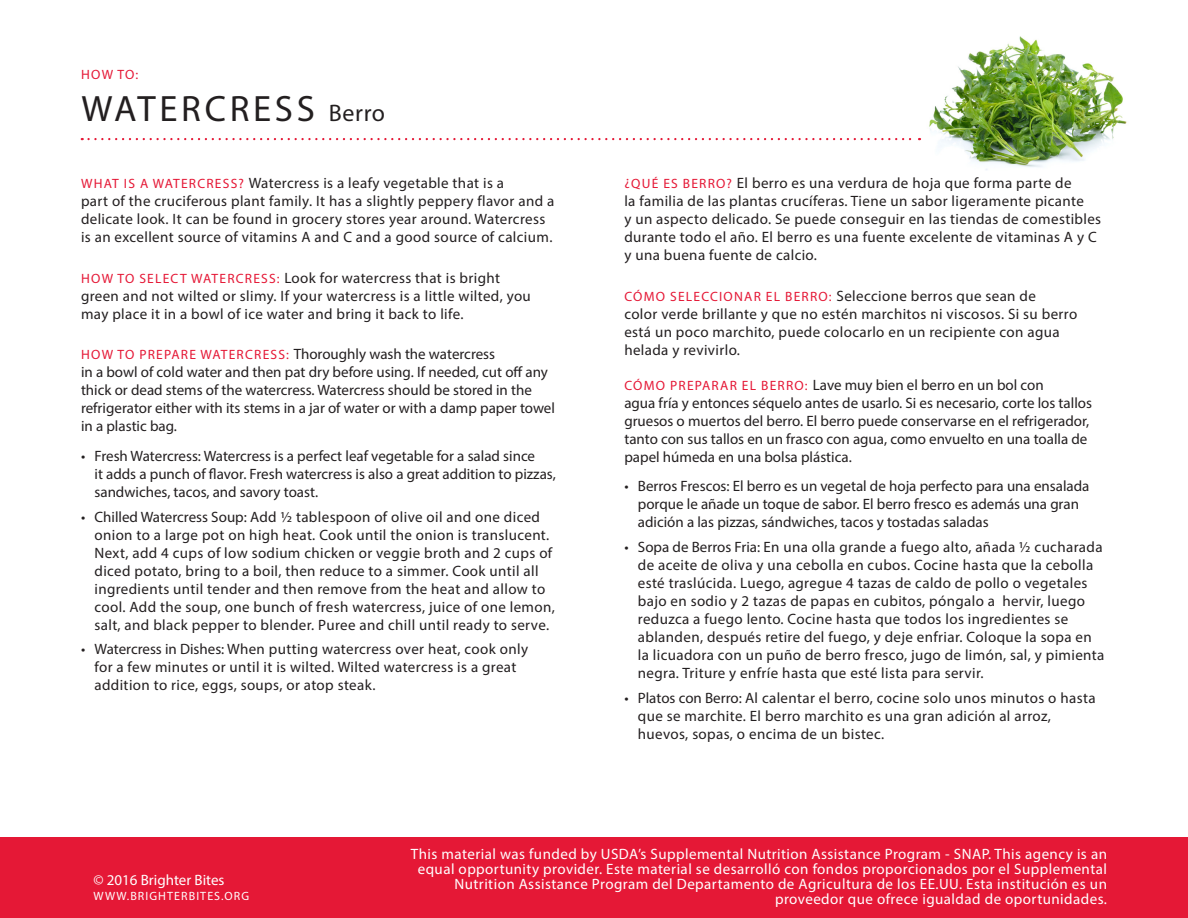
<style>
.page{position:relative;width:1188px;height:918px;background:#fff}
.page>*{position:absolute;margin:0;border:0;box-sizing:border-box;transform-origin:0 0}
.t1{font:36.75px "Myriad Pro";letter-spacing:.1em;color:#231f20}
.t2{font:15px/18px "Myriad Pro";letter-spacing:.025em;color:#231f20}
.t3{font:15px/18px "Myriad Pro";color:#231f20}
.t4{font:15px/15px "Myriad Pro";letter-spacing:.03em;color:#fff;text-align:right}
.t5{font:15px "Myriad Pro";color:#fff}
.t6{font:13.5px "Myriad Pro";color:#e51836}
.t7{font:12px "Myriad Pro";letter-spacing:.09em;color:#fff}
.s1{font-size:24px}
.s2{font-size:13.5px;color:#e51836}
</style>
<div class="page">
<img style="left:920px;top:36px;width:207px;height:134px">
<div style="left:0;top:838px;width:1188px;height:80px;background:#e51836"></div>
<svg style="left:89px;top:138px;width:831px;height:2px"></svg>
<p class="t6" style="left:81px;top:66px;width:59px">HOW TO:</p>
<p class="t1" style="left:81px;top:86px;width:305px">WATERCRESS <span class="s1">Berro</span></p>
<p class="t2" style="left:81px;top:173px;width:475px"><span class="s2">WHAT IS A WATERCRESS?</span> Watercress is a leafy vegetable that is a<br>part of the cruciferous plant family. It has a slightly peppery flavor and a delicate look. It can be found in grocery stores year around. Watercress is an excellent source of vitamins A and C and a good source of calcium.</p>
<p class="t2" style="left:81px;top:268px;width:451px"><span class="s2">HOW TO SELECT WATERCRESS:</span> Look for watercress that is bright green and not wilted or slimy. If your watercress is a little wilted, you may place it in a bowl of ice water and bring it back to life.</p>
<p class="t3" style="left:81px;top:345px;width:476px"><span class="s2">HOW TO PREPARE WATERCRESS:</span> Thoroughly wash the watercress<br>in a bowl of cold water and then pat dry before using. If needed, cut off any thick or dead stems of the watercress. Watercress should be stored in the refrigerator either with its stems in a jar of water or with a damp paper towel in a plastic bag.</p>
<p class="t3" style="left:94px;top:447px;width:463px;text-indent:-14px">• Fresh Watercress: Watercress is a perfect leaf vegetable for a salad since<br>it adds a punch of flavor. Fresh watercress is also a great addition to pizzas, sandwiches, tacos, and savory toast.</p>
<p class="t2" style="left:94px;top:507px;width:462px;text-indent:-14px">• Chilled Watercress Soup: Add ½ tablespoon of olive oil and one diced onion to a large pot on high heat. Cook until the onion is translucent.<br>Next, add 4 cups of low sodium chicken or veggie broth and 2 cups of diced potato, bring to a boil, then reduce to a simmer. Cook until all ingredients until tender and then remove from the heat and allow to cool. Add the soup, one bunch of fresh watercress, juice of one lemon, salt, and black pepper to blender. Puree and chill until ready to serve.</p>
<p class="t2" style="left:94px;top:640px;width:435px;text-indent:-14px">• Watercress in Dishes: When putting watercress over heat, cook only for a few minutes or until it is wilted. Wilted watercress is a great addition to rice, eggs, soups, or atop steak.</p>
<p class="t2" style="left:624px;top:173px;width:478px"><span class="s2">¿QUÉ ES BERRO?</span> El berro es una verdura de hoja que forma parte de<br>la familia de las plantas crucíferas. Tiene un sabor ligeramente picante<br>y un aspecto delicado. Se puede conseguir en las tiendas de comestibles durante todo el año. El berro es una fuente excelente de vitaminas A y C y una buena fuente de calcio.</p>
<p class="t2" style="left:624px;top:286px;width:454px"><span class="s2">CÓMO SELECCIONAR EL BERRO:</span> Seleccione berros que sean de<br>color verde brillante y que no estén marchitos ni viscosos. Si su berro está un poco marchito, puede colocarlo en un recipiente con agua helada y revivirlo.</p>
<p class="t3" style="left:624px;top:376px;width:469px"><span class="s2">CÓMO PREPARAR EL BERRO:</span> Lave muy bien el berro en un bol con<br>agua fría y entonces séquelo antes de usarlo. Si es necesario, corte los tallos gruesos o muertos del berro. El berro puede conservarse en el refrigerador, tanto con sus tallos en un frasco con agua, como envuelto en una toalla de papel húmeda en una bolsa plástica.</p>
<p class="t3" style="left:638px;top:477px;width:453px;text-indent:-14px">• Berros Frescos: El berro es un vegetal de hoja perfecto para una ensalada porque le añade un toque de sabor. El berro fresco es además una gran adición a las pizzas, sándwiches, tacos y tostadas saladas</p>
<p class="t2" style="left:638px;top:538px;width:468px;text-indent:-14px">• Sopa de Berros Fria: En una olla grande a fuego alto, añada ½ cucharada de aceite de oliva y una cebolla en cubos. Cocine hasta que la cebolla esté traslúcida. Luego, agregue 4 tazas de caldo de pollo o vegetales bajo en sodio y 2 tazas de papas en cubitos, póngalo a hervir, luego reduzca a fuego lento. Cocine hasta que todos los ingredientes se ablanden, después retire del fuego, y deje enfriar. Coloque la sopa en la licuadora con un puño de berro fresco, jugo de limón, sal, y pimienta negra. Triture y enfríe hasta que esté lista para servir.</p>
<p class="t2" style="left:638px;top:689px;width:459px;text-indent:-14px">• Platos con Berro: Al calentar el berro, cocine solo unos minutos o hasta que se marchite. El berro marchito es una gran adición al arroz, huevos, sopas, o encima de un bistec.</p>
<p class="t5" style="left:94px;top:870px;width:132px">© 2016 Brighter Bites</p>
<p class="t7" style="left:94px;top:888px;width:157px">WWW.BRIGHTERBITES.ORG</p>
<p class="t4" style="left:411px;top:846px;width:698px">This material was funded by USDA’s Supplemental Nutrition Assistance Program - SNAP. This agency is an equal opportunity provider. Este material se desarrolló con fondos proporcionados por el Supplemental Nutrition Assistance Program del Departamento de Agricultura de los EE.UU. Esta institución es un proveedor que ofrece igualdad de oportunidades.</p>
</div>
